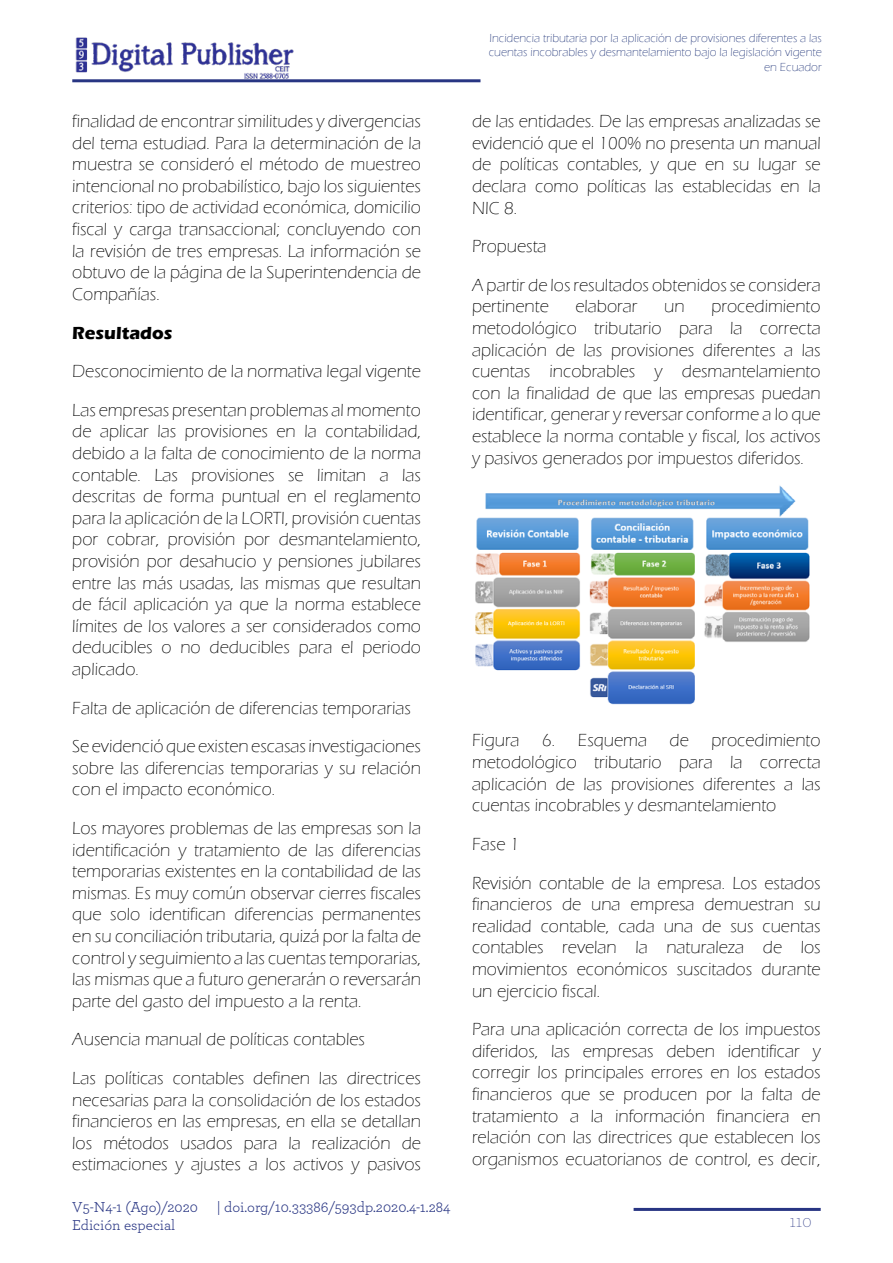
<style>
.page{position:relative;width:893px;height:1263px;background:#fff}
.page>*{position:absolute;margin:0;border:0;box-sizing:border-box;transform-origin:0 0}
.t1{font:300 18px/21.6px "Eras ITC";color:#000;text-align:justify}
.t2{font:700 18px "Eras ITC";color:#000}
.t3{font:200 18px "Archer";color:#283583}
.t4{font:15px/18px "Archer";color:#283583}
.t5{font:300 12px/14.4px "Eras ITC";color:#24387b;text-align:right}
</style>
<div class="page">
<hr style="left:72px;top:79px;width:408px;height:3px;background:#283583">
<img style="left:75px;top:37px;width:219px;height:42px">
<hr style="left:634px;top:1208px;width:187px;height:3px;background:#283583">
<img style="left:475px;top:485px;width:335px;height:220px">
<p class="t1" style="left:72px;top:111px;width:350px">finalidad de encontrar similitudes y divergencias del tema estudiad. Para la determinación de la muestra se consideró el método de muestreo intencional no probabilístico, bajo los siguientes criterios: tipo de actividad económica, domicilio fiscal y carga transaccional; concluyendo con la revisión de tres empresas. La información se obtuvo de la página de la Superintendencia de Compañías.</p>
<p class="t2" style="left:72px;top:322px;width:102px">Resultados</p>
<p class="t1" style="left:72px;top:352px;width:350px;line-height:38.5px">Desconocimiento de la normativa legal vigente<br>Las empresas presentan problemas al momento</p>
<p class="t1" style="left:72px;top:421px;width:350px">de aplicar las provisiones en la contabilidad, debido a la falta de conocimiento de la norma contable. Las provisiones se limitan a las descritas de forma puntual en el reglamento para la aplicación de la LORTI, provisión cuentas por cobrar, provisión por desmantelamiento, provisión por desahucio y pensiones jubilares entre las más usadas, las mismas que resultan de fácil aplicación ya que la norma establece límites de los valores a ser considerados como deducibles o no deducibles para el periodo aplicado.</p>
<p class="t1" style="left:72px;top:689px;width:350px;line-height:38.5px">Falta de aplicación de diferencias temporarias<br>Se evidenció que existen escasas investigaciones</p>
<p class="t1" style="left:72px;top:757px;width:350px">sobre las diferencias temporarias y su relación con el impacto económico.</p>
<p class="t1" style="left:72px;top:817px;width:350px">Los mayores problemas de las empresas son la identificación y tratamiento de las diferencias temporarias existentes en la contabilidad de las mismas. Es muy común observar cierres fiscales que solo identifican diferencias permanentes en su conciliación tributaria, quizá por la falta de control y seguimiento a las cuentas temporarias, las mismas que a futuro generarán o reversarán parte del gasto del impuesto a la renta.</p>
<p class="t1" style="left:72px;top:1020px;width:350px;line-height:38.5px">Ausencia manual de políticas contables<br>Las políticas contables definen las directrices</p>
<p class="t1" style="left:72px;top:1089px;width:350px">necesarias para la consolidación de los estados financieros en las empresas, en ella se detallan los métodos usados para la realización de estimaciones y ajustes a los activos y pasivos</p>
<p class="t4" style="left:72px;top:1197px;width:127px">V5-N4-1 (Ago)/2020<br>Edición especial</p>
<p class="t4" style="left:217px;top:1197px;width:235px">| doi.org/10.33386/593dp.2020.4-1.284</p>
<p class="t5" style="left:489px;top:31px;width:335px">Incidencia tributaria por la aplicación de provisiones diferentes a las cuentas incobrables y desmantelamiento bajo la legislación vigente en Ecuador</p>
<p class="t1" style="left:472px;top:111px;width:350px">de las entidades. De las empresas analizadas se evidenció que el 100% no presenta un manual de políticas contables, y que en su lugar se declara como políticas las establecidas en la NIC 8.</p>
<p class="t1" style="left:472px;top:227px;width:350px;line-height:38.5px">Propuesta<br>A partir de los resultados obtenidos se considera</p>
<p class="t1" style="left:472px;top:296px;width:78px">pertinente</p>
<p class="t1" style="left:575px;top:296px;width:64px">elaborar</p>
<p class="t1" style="left:664px;top:296px;width:22px">un</p>
<p class="t1" style="left:472px;top:296px;width:350px;text-indent:239px">procedimiento metodológico tributario para la correcta aplicación de las provisiones diferentes a las cuentas incobrables y desmantelamiento con la finalidad de que las empresas puedan identificar, generar y reversar conforme a lo que establece la norma contable y fiscal, los activos y pasivos generados por impuestos diferidos.</p>
<p class="t1" style="left:472px;top:730px;width:350px;text-indent:239px">procedimiento metodológico tributario para la correcta aplicación de las provisiones diferentes a las cuentas incobrables y desmantelamiento</p>
<p class="t1" style="left:472px;top:825px;width:350px;line-height:38.5px">Fase 1<br>Revisión contable de la empresa. Los estados</p>
<p class="t1" style="left:472px;top:893px;width:350px">financieros de una empresa demuestran su realidad contable, cada una de sus cuentas contables revelan la naturaleza de los movimientos económicos suscitados durante un ejercicio fiscal.</p>
<p class="t1" style="left:472px;top:1018px;width:350px">Para una aplicación correcta de los impuestos diferidos, las empresas deben identificar y corregir los principales errores en los estados financieros que se producen por la falta de tratamiento a la información financiera en relación con las directrices que establecen los organismos ecuatorianos de control, es decir,</p>
<p class="t1" style="left:472px;top:730px;width:49px">Figura</p>
<p class="t1" style="left:542px;top:730px;width:106px">6. Esquema</p>
<p class="t1" style="left:670px;top:730px;width:21px">de</p>
<p class="t3" style="left:789px;top:1209px;width:24px">110</p>
</div>
